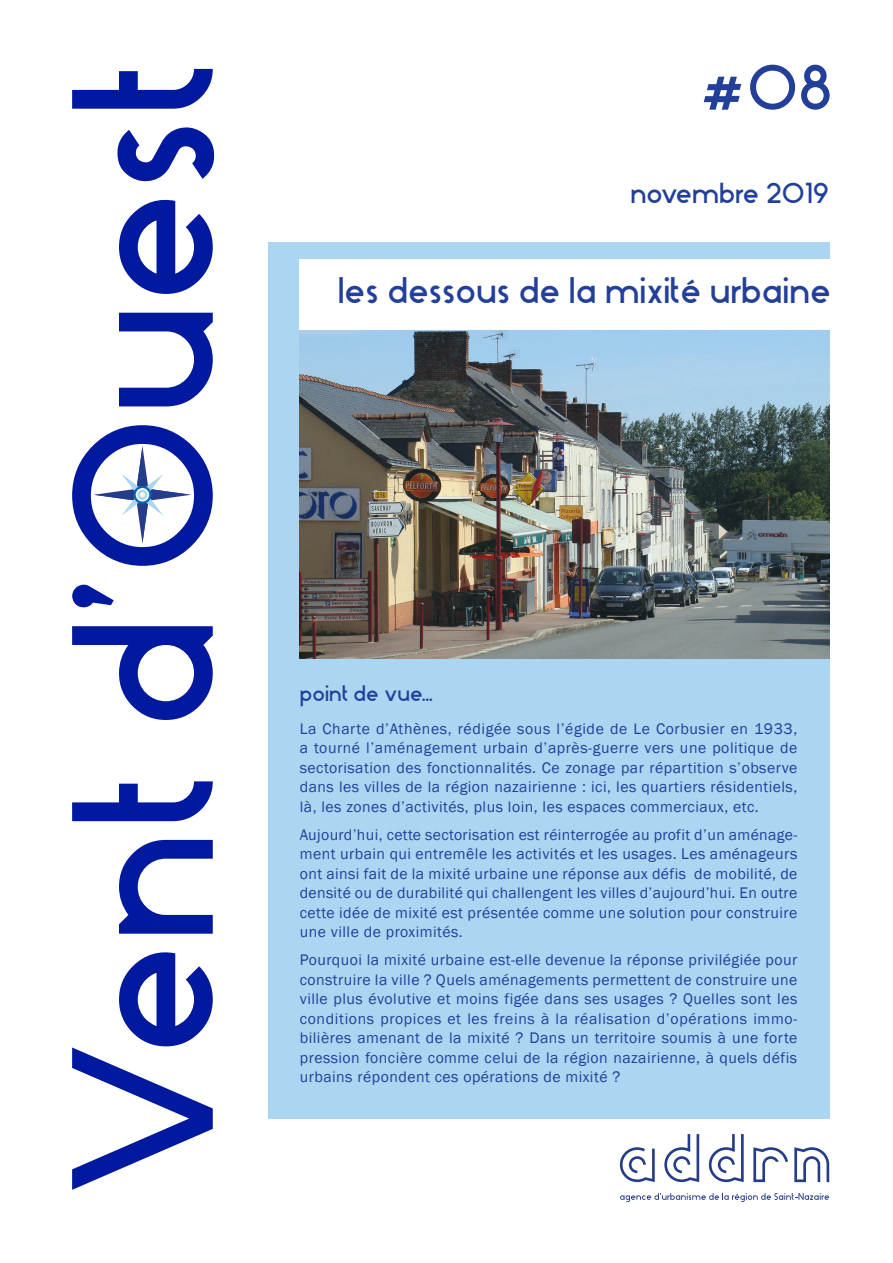
<style>
.page{position:relative;width:893px;height:1263px;background:#fff}
.page>*{position:absolute;margin:0;border:0;box-sizing:border-box;transform-origin:0 0}
.t1{font:60px "Stark";color:#223f99}
.t2{font:34.5px "Stark";color:#223f99}
.t3{font:27px "Stark";color:#223f99}
.t4{font:21px "Stark";color:#223f99}
.t5{font:15.75px/19.5px "Franklin Gothic";letter-spacing:.03em;color:#223f99;text-align:justify}
</style>
<div class="page">
<div style="left:268px;top:242px;width:561px;height:876px;background:#aad6f2"></div>
<svg style="left:72px;top:69px;width:143px;height:1121px"></svg>
<svg style="left:94px;top:446px;width:97px;height:97px"></svg>
<svg style="left:133px;top:486px;width:18px;height:18px"></svg>
<svg style="left:136px;top:488px;width:13px;height:13px"></svg>
<div style="left:138px;top:490px;width:9px;height:10px;border:2px solid #aad6f2;border-radius:50%"></div>
<img style="left:300px;top:330px;width:529px;height:328px">
<svg style="left:620px;top:1193px;width:209px;height:9px"></svg>
<svg style="left:620px;top:1147px;width:35px;height:35px"></svg>
<svg style="left:664px;top:1134px;width:35px;height:48px"></svg>
<svg style="left:709px;top:1134px;width:35px;height:48px"></svg>
<svg style="left:794px;top:1147px;width:35px;height:35px"></svg>
<svg style="left:753px;top:1147px;width:35px;height:35px"></svg>
<div style="left:300px;top:259px;width:552px;height:71px;background:#fff"></div>
<h1 class="t1" style="left:701px;top:42px;width:133px">#08</h1>
<h3 class="t3" style="left:630px;top:172px;width:200px">novembre 2019</h3>
<h2 class="t2" style="left:338px;top:264px;width:495px">les dessous de la mixité urbaine</h2>
<h3 class="t4" style="left:300px;top:677px;width:135px">point de vue…</h3>
<p class="t5" style="left:300px;top:719px;width:499px">La Charte d’Athènes, rédigée sous l’égide de Le Corbusier en 1933, a tourné l’aménagement urbain d’après-guerre vers une politique de sectorisation des fonctionnalités. Ce zonage par répartition s’observe dans les villes de la région nazairienne : ici, les quartiers résidentiels, là, les zones d’activités, plus loin, les espaces commerciaux, etc.</p>
<p class="t5" style="left:300px;top:825px;width:499px">Aujourd’hui, cette sectorisation est réinterrogée au profit d’un aménage&shy;ment urbain qui entremêle les activités et les usages. Les aménageurs ont ainsi fait de la mixité urbaine une réponse aux défis de mobilité, de densité ou de durabilité qui challengent les villes d’aujourd’hui. En outre cette idée de mixité est présentée comme une solution pour construire une ville de proximités.</p>
<p class="t5" style="left:300px;top:950px;width:499px">Pourquoi la mixité urbaine est-elle devenue la réponse privilégiée pour construire la ville ? Quels aménagements permettent de construire une ville plus évolutive et moins figée dans ses usages ? Quelles sont les conditions propices et les freins à la réalisation d’opérations immo&shy;bilières amenant de la mixité ? Dans un territoire soumis à une forte pression foncière comme celui de la région nazairienne, à quels défis urbains répondent ces opérations de mixité ?</p>
</div>
